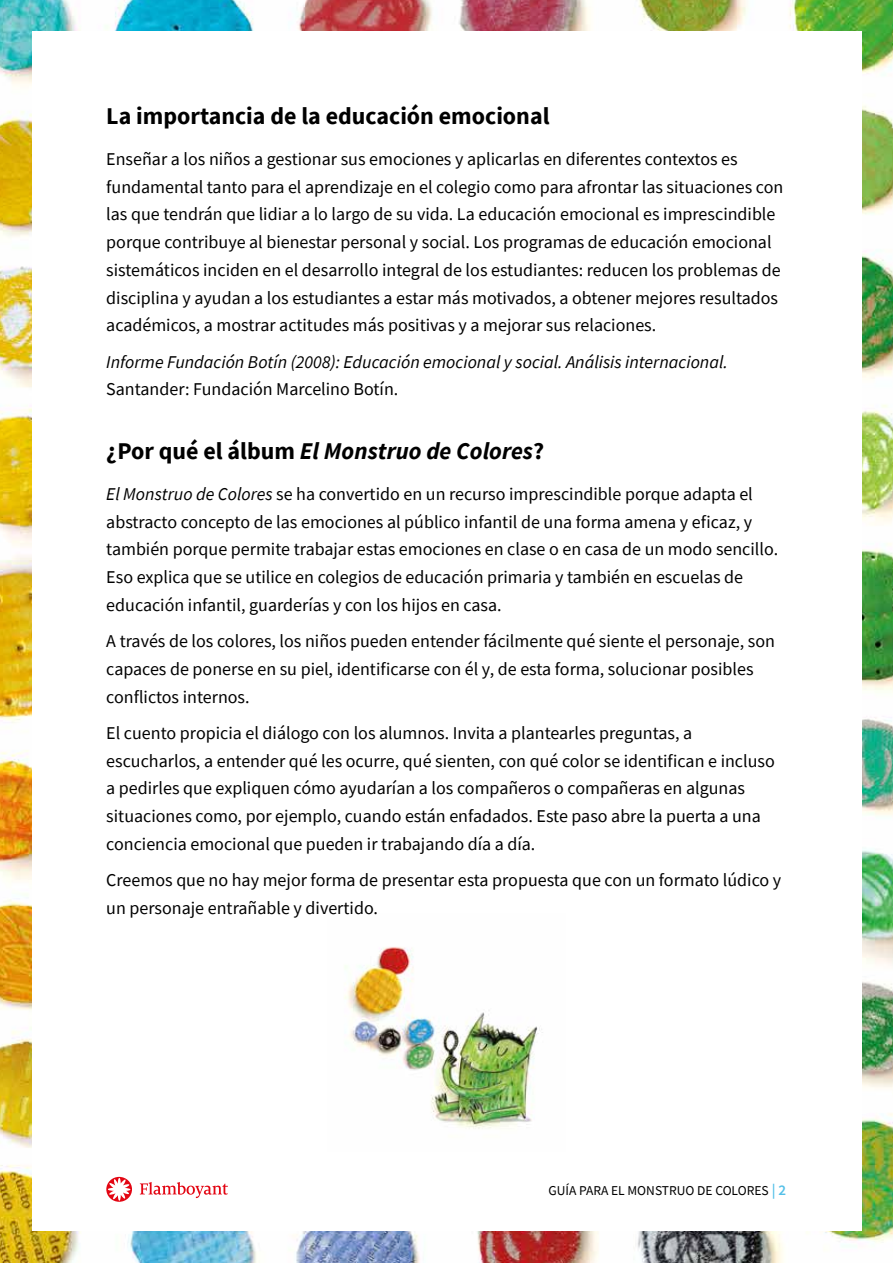
<style>
.page{position:relative;width:893px;height:1263px;background:#fff}
.page>*{position:absolute;margin:0;border:0;box-sizing:border-box;transform-origin:0 0}
.t1{font:700 24px "Source Sans Pro";color:#000}
.t2{font:italic 700 24px "Source Sans Pro";color:#000}
.t3{font:18px/27.8px "Source Sans Pro";color:#000}
.t4{font:italic 18px "Source Sans Pro";color:#000}
.t5{font:13.5px "Source Sans Pro";color:#000}
.s1{font-style:normal}
.s2{font-style:italic}
.s3{font-weight:600;font-size:15px;color:#54c0e8}
</style>
<div class="page">
<img style="left:0;top:0;width:893px;height:1263px">
<div style="left:32px;top:32px;width:829px;height:1199px;background:#fff"></div>
<svg style="left:140px;top:1182px;width:88px;height:16px"></svg>
<svg style="left:106px;top:1177px;width:26px;height:25px"></svg>
<svg style="left:108px;top:1178px;width:22px;height:23px"></svg>
<img style="left:344px;top:947px;width:199px;height:182px">
<h1 class="t1" style="left:106px;top:100px;width:445px">La importancia de la educación emocional</h1>
<p class="t3" style="left:106px;top:145px;width:678px">Enseñar a los niños a gestionar sus emociones y aplicarlas en diferentes contextos es fundamental tanto para el aprendizaje en el colegio como para afrontar las situaciones con las que tendrán que lidiar a lo largo de su vida. La educación emocional es imprescindible porque contribuye al bienestar personal y social. Los programas de educación emocional sistemáticos inciden en el desarrollo integral de los estudiantes: reducen los problemas de disciplina y ayudan a los estudiantes a estar más motivados, a obtener mejores resultados académicos, a mostrar actitudes más positivas y a mejorar sus relaciones.</p>
<p class="t4" style="left:106px;top:350px;width:623px">Informe Fundación Botín (2008): Educación emocional y social. Análisis internacional.</p>
<p class="t3" style="left:106px;top:375px;width:294px">Santander: Fundación Marcelino Botín.</p>
<h1 class="t2" style="left:106px;top:435px;width:439px"><span class="s1">¿Por qué el álbum</span> El Monstruo de Colores<span class="s1">?</span></h1>
<p class="t3" style="left:106px;top:480px;width:673px"><span class="s2">El Monstruo de Colores</span> se ha convertido en un recurso imprescindible porque adapta el abstracto concepto de las emociones al público infantil de una forma amena y eficaz, y también porque permite trabajar estas emociones en clase o en casa de un modo sencillo.<br>Eso explica que se utilice en colegios de educación primaria y también en escuelas de educación infantil, guarderías y con los hijos en casa.</p>
<p class="t3" style="left:106px;top:627px;width:670px">A través de los colores, los niños pueden entender fácilmente qué siente el personaje, son capaces de ponerse en su piel, identificarse con él y, de esta forma, solucionar posibles conflictos internos.</p>
<p class="t3" style="left:106px;top:719px;width:670px">El cuento propicia el diálogo con los alumnos. Invita a plantearles preguntas, a escucharlos, a entender qué les ocurre, qué sienten, con qué color se identifican e incluso a pedirles que expliquen cómo ayudarían a los compañeros o compañeras en algunas situaciones como, por ejemplo, cuando están enfadados. Este paso abre la puerta a una conciencia emocional que pueden ir trabajando día a día.</p>
<p class="t3" style="left:106px;top:866px;width:676px">Creemos que no hay mejor forma de presentar esta propuesta que con un formato lúdico y un personaje entrañable y divertido.</p>
<p class="t5" style="left:548px;top:1182px;width:239px">GUÍA PARA EL MONSTRUO DE COLORES <span class="s3">| 2</span></p>
</div>
